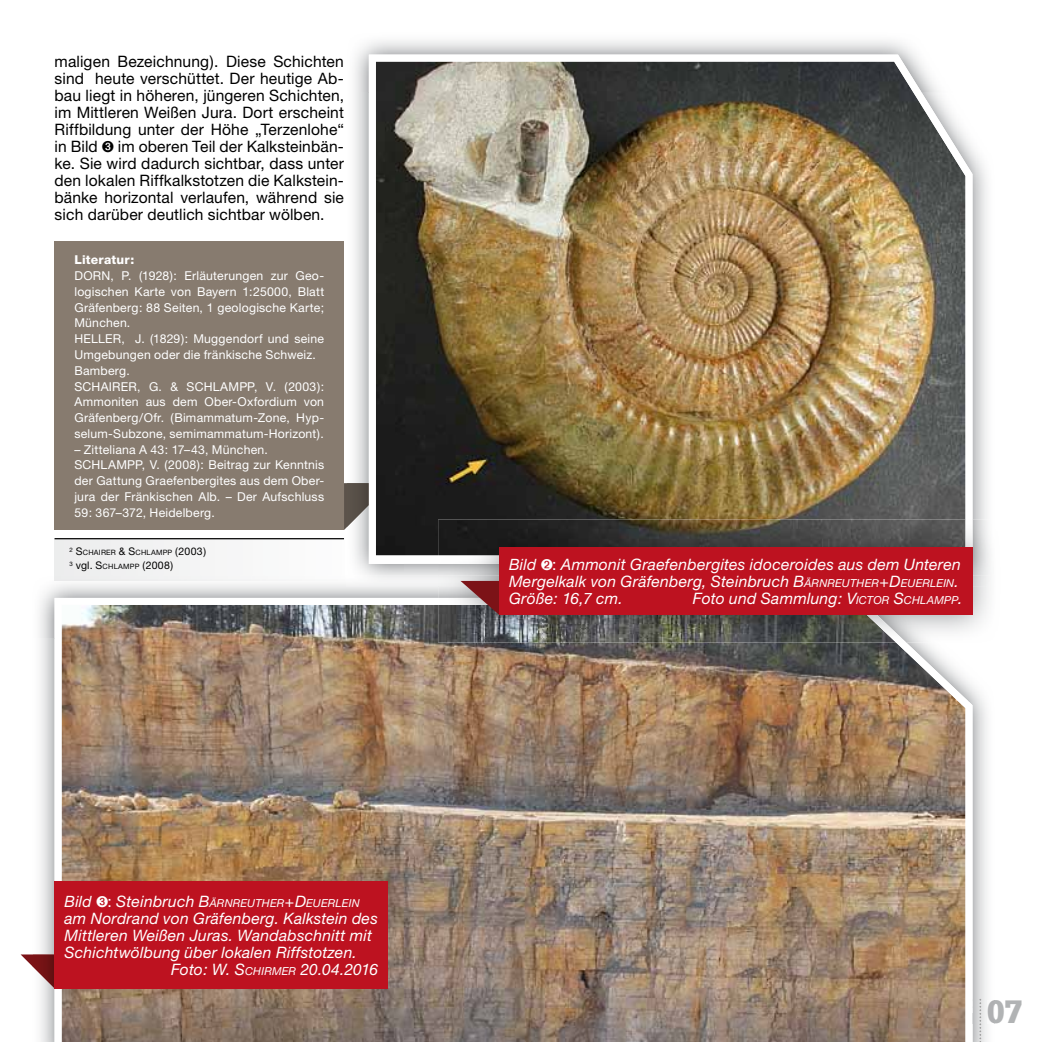
<style>
.page{position:relative;width:1042px;height:1042px;background:#fff}
.page>*{position:absolute;margin:0;border:0;box-sizing:border-box;transform-origin:0 0}
.t1{font:900 31.5px "Glypha";color:#afb0b2}
.t2{font:15.75px/17px "Helvetica Neue";letter-spacing:.01em;color:#000;text-align:justify}
.t3{font:italic 15.75px/17px "Helvetica Neue";letter-spacing:.015em;color:#fff}
.t4{font:12.25px/15.8px "Helvetica Neue";letter-spacing:.02em;color:#fff}
.t5{font:800 12.25px "Helvetica Neue";letter-spacing:.02em;color:#fff}
.t6{font:italic 11.03px "Helvetica Neue";letter-spacing:.015em;color:#fff}
.t7{font:10.5px "Helvetica Neue";letter-spacing:.02em;color:#000}
.t8{font:7.35px "Helvetica Neue";letter-spacing:.03em;color:#000}
.s1{font-size:10.5px}
.s2{font-size:7.35px}
.s3{font-size:15.58px}
.s4{font-style:normal;font-size:15.58px}
.s5{font-size:15.75px}
.s6{font-size:11.03px}
.s7{color:#b1b3b4}
</style>
<div class="page">
<svg style="left:21px;top:954px;width:12px;height:13px"></svg>
<div style="left:55px;top:241px;width:289px;height:289px;background:#877b6f"></div>
<svg style="left:344px;top:483px;width:3px;height:47px"></svg>
<div style="left:55px;top:539px;width:289px;height:37px;background:#f4f4f5"></div>
<hr style="left:55px;top:538px;width:289px;height:1px;background:#000">
<img style="left:350px;top:92px;width:55px;height:484px">
<img style="left:972px;top:153px;width:15px;height:366px">
<img style="left:347px;top:483px;width:22px;height:44px">
<img style="left:369px;top:55px;width:603px;height:509px">
<img style="left:39px;top:576px;width:399px;height:62px">
<img style="left:40px;top:638px;width:15px;height:404px">
<img style="left:972px;top:701px;width:17px;height:341px">
<img style="left:33px;top:954px;width:22px;height:34px">
<img style="left:988px;top:1000px;width:1px;height:23px">
<svg style="left:979px;top:999px;width:2px;height:43px"></svg>
<img style="left:55px;top:576px;width:289px;height:5px">
<img style="left:347px;top:576px;width:91px;height:10px">
<img style="left:55px;top:598px;width:917px;height:444px">
<div style="left:55px;top:881px;width:333px;height:107px;background:#bd1220"></div>
<img style="left:438px;top:519px;width:552px;height:123px">
<img style="left:438px;top:519px;width:534px;height:45px">
<img style="left:438px;top:598px;width:468px;height:44px">
<svg style="left:460px;top:581px;width:39px;height:34px"></svg>
<div style="left:499px;top:547px;width:473px;height:68px;background:#bd1220"></div>
<p class="t2" style="left:55px;top:53px;width:291px">maligen Bezeichnung). Diese Schichten sind heute verschüttet. Der heutige Ab&shy;bau liegt in höheren, jüngeren Schichten, im Mittleren Weißen Jura. Dort erscheint Riffbildung unter der Höhe „Terzenlohe“ in Bild</p>
<p class="t2" style="left:55px;top:138px;width:291px;text-indent:63px">im oberen Teil der Kalksteinbän&shy;ke. Sie wird dadurch sichtbar, dass unter den lokalen Riffkalkstotzen die Kalkstein&shy;bänke horizontal verlaufen, während sie sich darüber deutlich sichtbar wölben.</p>
<p class="t5" style="left:74px;top:253px;width:62px">Literatur:</p>
<p class="t4" style="left:74px;top:268px;width:251px">DORN, P. (1928): Erläuterungen zur Geo&shy;logischen Karte von Bayern 1:25000, Blatt Gräfenberg: 88 Seiten, 1 geologische Karte; München.<br>HELLER, J. (1829): Muggendorf und seine Umgebungen oder die fränkische Schweiz.<br>Bamberg.<br>SCHAIRER, G. &amp; SCHLAMPP, V. (2003):<br>Ammoniten aus dem Ober-Oxfordium von Gräfenberg/Ofr. (Bimammatum-Zone, Hyp&shy;selum-Subzone, semimammatum-Horizont).</p>
<p class="t4" style="left:74px;top:441px;width:251px">– Zitteliana A 43: 17–43, München.<br>SCHLAMPP, V. (2008): Beitrag zur Kenntnis der Gattung Graefenbergites aus dem Ober&shy;jura der Fränkischen Alb. – Der Aufschluss 59: 367–372, Heidelberg.</p>
<p class="t8" style="left:69px;top:548px;width:138px"><sup>2</sup> <span class="s1">S</span>CHAIRER <span class="s1">&amp; S</span>CHLAMPP <span class="s1">(2003)</span></p>
<p class="t7" style="left:69px;top:559px;width:105px"><sup>3</sup> vgl. S<span class="s2">CHLAMPP</span> (2008)</p>
<p class="t6" style="left:64px;top:896px;width:297px"><span class="s3">Bild</span> <span class="s4">:</span> <span class="s5">Steinbruch B</span>ÄRNREUTHER<span class="s5">+D</span>EUERLEIN</p>
<p class="t3" style="left:64px;top:909px;width:315px">am Nordrand von Gräfenberg. Kalkstein des</p>
<p class="t3" style="left:64px;top:926px;width:309px">Mittleren Weißen Juras. Wandabschnitt mit</p>
<p class="t3" style="left:64px;top:943px;width:294px">Schichtwölbung über lokalen Riffstotzen.</p>
<p class="t3" style="left:171px;top:960px;width:209px">Foto: W. S<span class="s6">CHIRMER</span> 20.04.2016</p>
<p class="t3" style="left:509px;top:556px;width:453px"><span class="s3">Bild</span> ➋<span class="s4">:</span> Ammonit Graefenbergites idoceroides aus dem Unteren<br>Mergelkalk von Gräfenberg, Steinbruch B<span class="s6">ÄRNREUTHER</span>+D<span class="s6">EUERLEIN</span>.<br>Größe: 16,7 cm.</p>
<p class="t3" style="left:693px;top:590px;width:271px">Foto und Sammlung: V<span class="s6">ICTOR</span> S<span class="s6">CHLAMPP</span>.</p>
<h1 class="t1" style="left:987px;top:992px;width:37px">0<span class="s7">7</span></h1>
</div>
